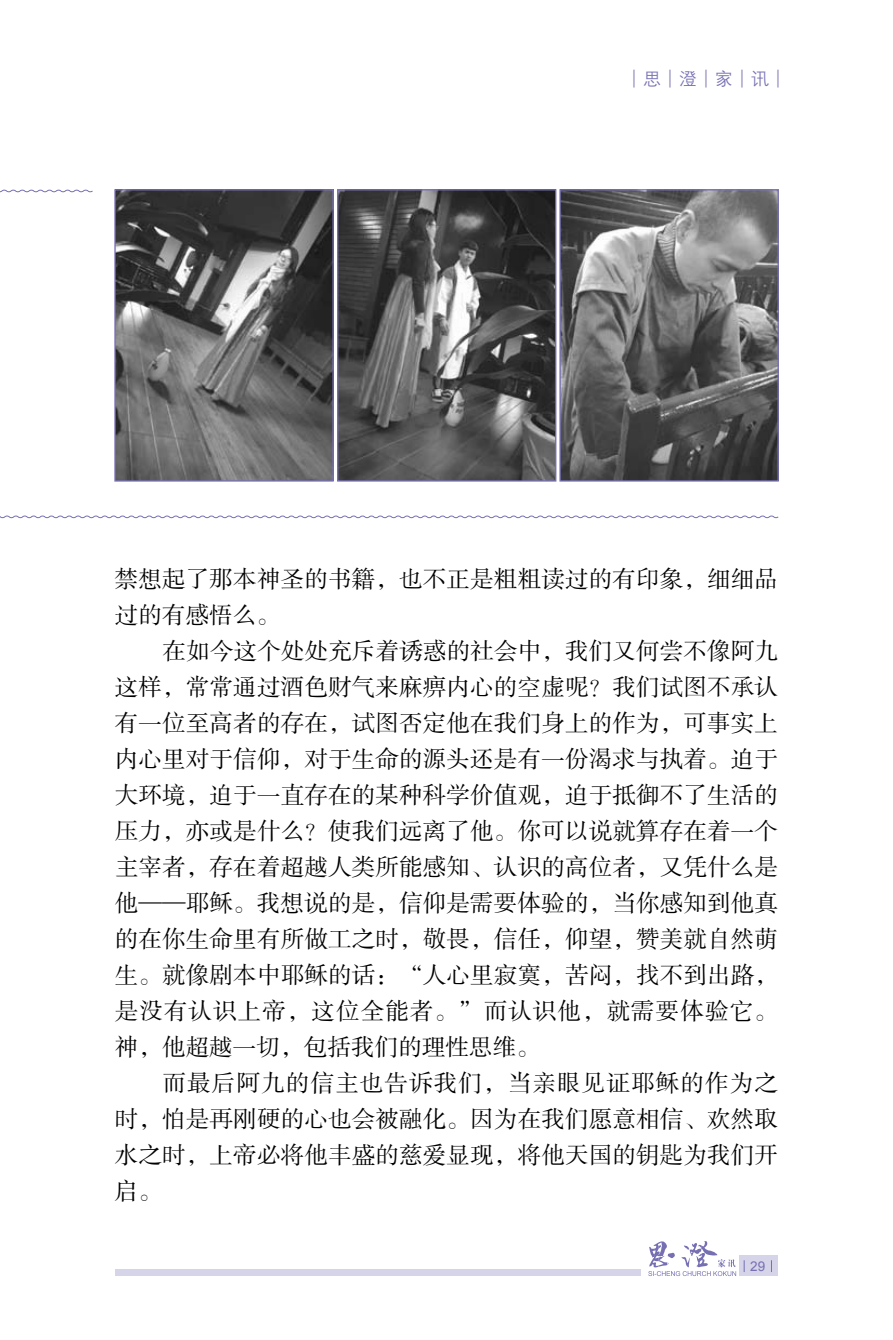
<style>
.page{position:relative;width:893px;height:1340px;background:#fff}
.page>*{position:absolute;margin:0;border:0;box-sizing:border-box;transform-origin:0 0}
.t1{font:23.62px/36px "FZSSK GBK1 0";letter-spacing:.005em;color:#000;text-align:justify}
.t2{font:18px "FZZDXK GBK1 0";color:#7670b3}
.t3{font:13.5px "Arial";color:#7670b3}
</style>
<div class="page">
<img style="left:116px;top:191px;width:216px;height:288px">
<div style="left:114px;top:189px;width:220px;height:292px;border:1px solid #7670b3"></div>
<img style="left:339px;top:191px;width:215px;height:288px">
<div style="left:337px;top:189px;width:219px;height:292px;border:1px solid #7670b3"></div>
<img style="left:561px;top:191px;width:216px;height:288px">
<div style="left:559px;top:189px;width:220px;height:292px;border:1px solid #7670b3"></div>
<svg style="left:0;top:189px;width:93px;height:4px"></svg>
<svg style="left:0;top:515px;width:779px;height:4px"></svg>
<svg style="left:648px;top:1241px;width:88px;height:34px"></svg>
<div style="left:739px;top:1255px;width:38px;height:20px;background:#d6d4e8"></div>
<div style="left:115px;top:1269px;width:526px;height:6px;background:#d6d4e8"></div>
<p class="t2" style="left:625px;top:69px;width:163px">│思│澄│家│讯│</p>
<p class="t1" style="left:115px;top:562px;width:665px">禁想起了那本神圣的书籍，也不正是粗粗读过的有印象，细细品过的有感悟么。</p>
<p class="t1" style="left:115px;top:634px;width:665px;text-indent:48px">在如今这个处处充斥着诱惑的社会中，我们又何尝不像阿九这样，常常通过酒色财气来麻痹内心的空虚呢？我们试图不承认有一位至高者的存在，试图否定他在我们身上的作为，可事实上内心里对于信仰，对于生命的源头还是有一份渴求与执着。迫于大环境，迫于一直存在的某种科学价值观，迫于抵御不了生活的压力，亦或是什么？使我们远离了他。你可以说就算存在着一个主宰者，存在着超越人类所能感知、认识的高位者，又凭什么是他——耶稣。我想说的是，信仰是需要体验的，当你感知到他真的在你生命里有所做工之时，敬畏，信任，仰望，赞美就自然萌生。就像剧本中耶稣的话：“人心里寂寞，苦闷，找不到出路，是没有认识上帝，这位全能者。”而认识他，就需要体验它。神，他超越一切，包括我们的理性思维。</p>
<p class="t1" style="left:115px;top:1066px;width:665px;text-indent:48px">而最后阿九的信主也告诉我们，当亲眼见证耶稣的作为之时，怕是再刚硬的心也会被融化。因为在我们愿意相信、欢然取水之时，上帝必将他丰盛的慈爱显现，将他天国的钥匙为我们开启。</p>
<p class="t3" style="left:750px;top:1257px;width:9px">29</p>
</div>
